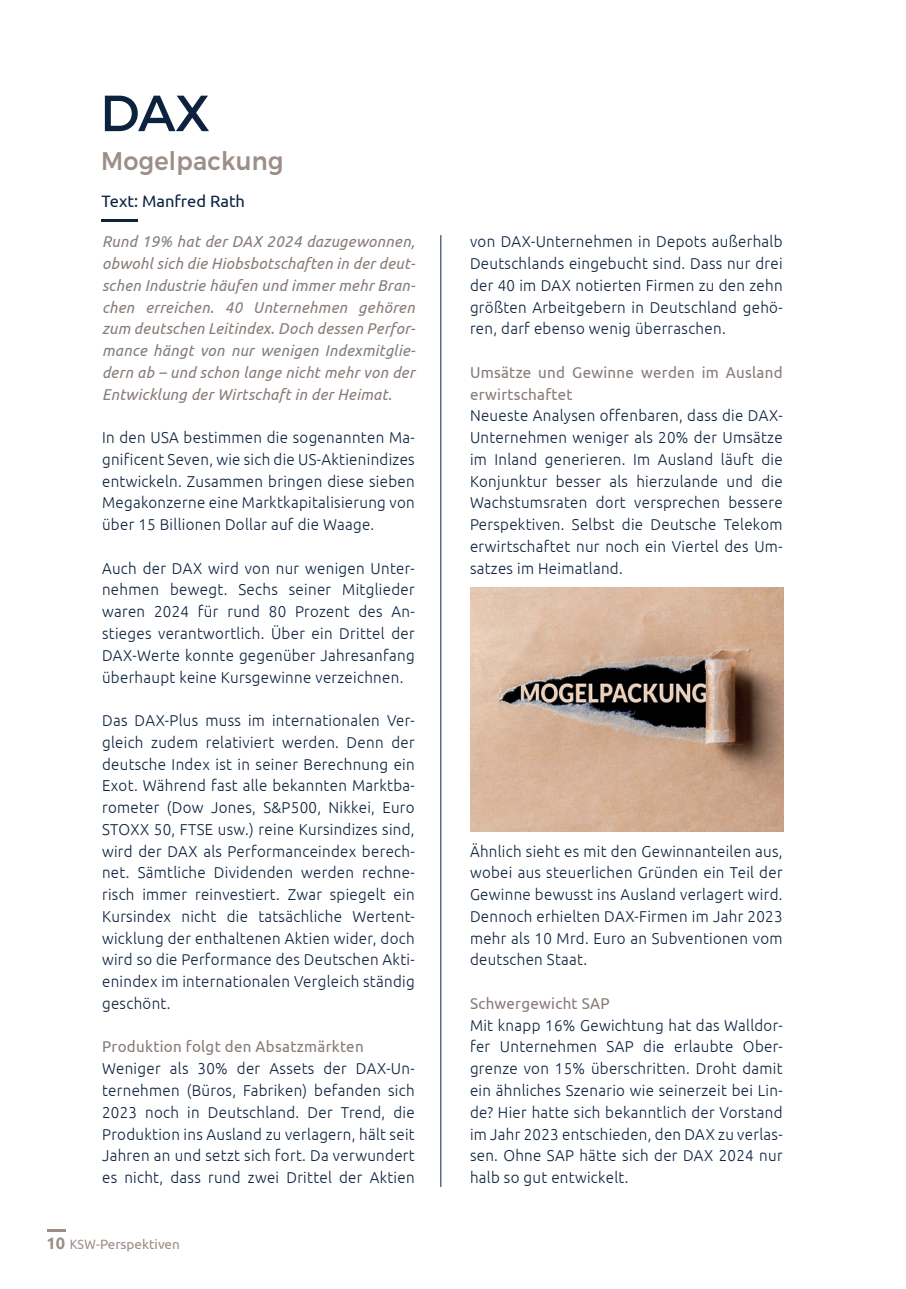
<style>
.page{position:relative;width:906px;height:1289px;background:#fff}
.page>*{position:absolute;margin:0;border:0;box-sizing:border-box;transform-origin:0 0}
.t1{font:50.7px "Montserrat";color:#0d223e}
.t2{font:500 25.5px "Montserrat";letter-spacing:.01em;color:#9c8e88;scale:.94 1}
.t3{font:16.5px "Ubuntu";color:#0d223e}
.t4{font:300 15.75px/21.8px "Ubuntu";letter-spacing:.02em;color:#0d223e;text-align:justify;scale:.96 1}
.t5{font:italic 15.75px/21.8px "Ubuntu";letter-spacing:.02em;color:#867b77;text-align:justify;scale:.96 1}
.t6{font:15.75px/21.8px "Ubuntu";letter-spacing:.02em;color:#867b77;scale:.96 1}
.t7{font:13.5px "Ubuntu";color:#9c8e88;scale:.9 1}
.s1{font-weight:700;font-size:16.5px}
</style>
<div class="page">
<svg style="left:47px;top:1229px;width:19px;height:2px"></svg>
<hr style="left:440px;top:235px;width:1px;height:951px;background:#0d223e">
<hr style="left:101px;top:219px;width:37px;height:2px;background:#0d223e">
<img style="left:470px;top:587px;width:313px;height:244px">
<h1 class="t1" style="left:100px;top:72px;width:111px">DAX</h1>
<h2 class="t2" style="left:101px;top:141px;width:195px">Mogelpackung</h2>
<p class="t3" style="left:101px;top:191px;width:145px">Text: Manfred Rath</p>
<p class="t5" style="left:102px;top:230px;width:328px">Rund 19% hat der DAX 2024 dazugewonnen, obwohl sich die Hiobsbotschaften in der deut&shy;schen Industrie häufen und immer mehr Bran&shy;chen erreichen. 40 Unternehmen gehören zum deutschen Leitindex. Doch dessen Perfor&shy;mance hängt von nur wenigen Indexmitglie&shy;dern ab – und schon lange nicht mehr von der Entwicklung der Wirtschaft in der Heimat.</p>
<p class="t4" style="left:102px;top:426px;width:327px">In den USA bestimmen die sogenannten Ma&shy;gnificent Seven, wie sich die US-Aktienindizes entwickeln. Zusammen bringen diese sieben Megakonzerne eine Marktkapitalisierung von über 15 Billionen Dollar auf die Waage.</p>
<p class="t4" style="left:102px;top:557px;width:327px">Auch der DAX wird von nur wenigen Unter&shy;nehmen bewegt. Sechs seiner Mitglieder waren 2024 für rund 80 Prozent des An&shy;stieges verantwortlich. Über ein Drittel der DAX-Werte konnte gegenüber Jahresanfang überhaupt keine Kursgewinne verzeichnen.</p>
<p class="t4" style="left:102px;top:709px;width:327px">Das DAX-Plus muss im internationalen Ver&shy;gleich zudem relativiert werden. Denn der deutsche Index ist in seiner Berechnung ein Exot. Während fast alle bekannten Marktba&shy;rometer (Dow Jones, S&amp;P500, Nikkei, Euro STOXX 50, FTSE usw.) reine Kursindizes sind, wird der DAX als Performanceindex berech&shy;net. Sämtliche Dividenden werden rechne&shy;risch immer reinvestiert. Zwar spiegelt ein Kursindex nicht die tatsächliche Wertent&shy;wicklung der enthaltenen Aktien wider, doch wird so die Performance des Deutschen Akti&shy;enindex im internationalen Vergleich ständig geschönt.</p>
<p class="t6" style="left:102px;top:1035px;width:274px">Produktion folgt den Absatzmärkten</p>
<p class="t4" style="left:102px;top:1057px;width:327px">Weniger als 30% der Assets der DAX-Un&shy;ternehmen (Büros, Fabriken) befanden sich 2023 noch in Deutschland. Der Trend, die Produktion ins Ausland zu verlagern, hält seit Jahren an und setzt sich fort. Da verwundert es nicht, dass rund zwei Drittel der Aktien</p>
<p class="t7" style="left:46px;top:1236px;width:150px"><span class="s1">10</span> KSW-Perspektiven</p>
<p class="t4" style="left:470px;top:230px;width:327px">von DAX-Unternehmen in Depots außerhalb Deutschlands eingebucht sind. Dass nur drei der 40 im DAX notierten Firmen zu den zehn größten Arbeitgebern in Deutschland gehö&shy;ren, darf ebenso wenig überraschen.</p>
<p class="t6" style="left:470px;top:361px;width:327px">Umsätze und Gewinne werden im Ausland erwirtschaftet</p>
<p class="t4" style="left:470px;top:404px;width:327px">Neueste Analysen offenbaren, dass die DAX-Unternehmen weniger als 20% der Umsätze im Inland generieren. Im Ausland läuft die Konjunktur besser als hierzulande und die Wachstumsraten dort versprechen bessere Perspektiven. Selbst die Deutsche Telekom erwirtschaftet nur noch ein Viertel des Um&shy;satzes im Heimatland.</p>
<p class="t4" style="left:470px;top:839px;width:327px">Ähnlich sieht es mit den Gewinnanteilen aus, wobei aus steuerlichen Gründen ein Teil der Gewinne bewusst ins Ausland verlagert wird.<br>Dennoch erhielten DAX-Firmen im Jahr 2023 mehr als 10 Mrd. Euro an Subventionen vom deutschen Staat.</p>
<p class="t6" style="left:470px;top:991px;width:147px">Schwergewicht SAP</p>
<p class="t4" style="left:470px;top:1013px;width:327px">Mit knapp 16% Gewichtung hat das Walldor&shy;fer Unternehmen SAP die erlaubte Ober&shy;grenze von 15% überschritten. Droht damit ein ähnliches Szenario wie seinerzeit bei Lin&shy;de? Hier hatte sich bekanntlich der Vorstand im Jahr 2023 entschieden, den DAX zu verlas&shy;sen. Ohne SAP hätte sich der DAX 2024 nur halb so gut entwickelt.</p>
</div>
